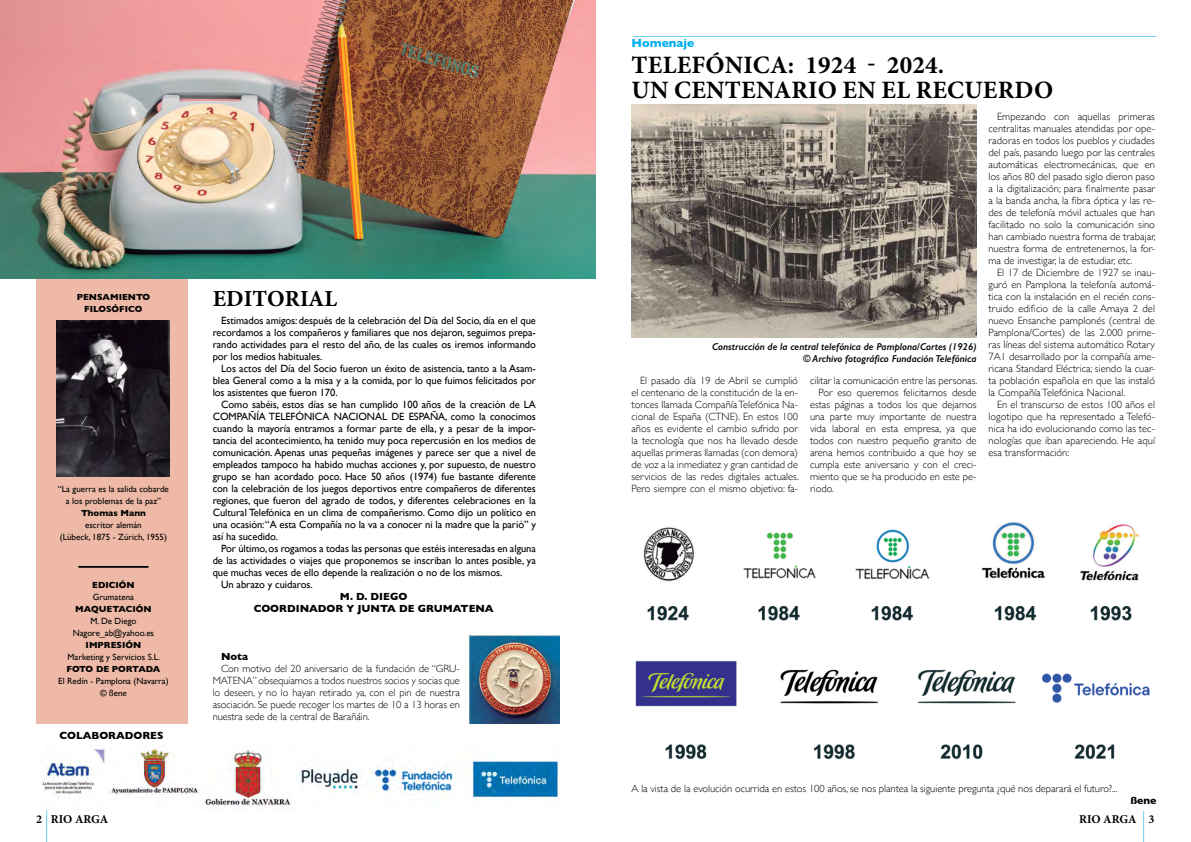
<style>
.page{position:relative;width:1191px;height:842px;background:#fff}
.page>*{position:absolute;margin:0;border:0;box-sizing:border-box;transform-origin:0 0}
.t1{font:700 25px/25px "Minion Pro";letter-spacing:.01em;color:#000}
.t2{font:700 23px "Minion Pro";letter-spacing:.005em;color:#000}
.t3{font:700 12px "Minion Pro";color:#000}
.t4{font:700 12px "Gill Sans";color:#00aeef}
.t5{font:300 10.5px/12px "Gill Sans";color:#000;text-align:justify}
.t6{font:10.5px/12px "Gill Sans";letter-spacing:-.005em;color:#000;text-align:justify}
.t7{font:700 10.5px/12px "Gill Sans";color:#000;text-align:center}
.t8{font:italic 600 10px/12px "Gill Sans";color:#000;text-align:right}
.t9{font:9px/12px "Gill Sans";color:#000;text-align:center}
.t10{font:700 9px/12px "Gill Sans";color:#000;text-align:center}
.t11{font:700 9px "Gill Sans";letter-spacing:-.02em;color:#000}
</style>
<div class="page">
<hr style="left:46px;top:810px;width:1px;height:32px;background:#6dcff6">
<hr style="left:1143px;top:811px;width:1px;height:31px;background:#6dcff6">
<div style="left:36px;top:278px;width:151px;height:445px;background:#eebaa7"></div>
<svg style="left:79px;top:567px;width:70px;height:1px"></svg>
<img style="left:57px;top:320px;width:112px;height:156px">
<hr style="left:633px;top:36px;width:522px;height:1px;background:#6dcff6">
<img style="left:631px;top:105px;width:345px;height:232px">
<img style="left:635px;top:521px;width:515px;height:239px">
<img style="left:469px;top:635px;width:90px;height:88px">
<img style="left:0;top:0;width:595px;height:278px">
<img style="left:41px;top:747px;width:517px;height:60px">
<p class="t10" style="left:77px;top:291px;width:75px">PENSAMIENTO<br>FILOSÓFICO</p>
<p class="t9" style="left:58px;top:483px;width:112px">“La guerra es la salida cobarde a los problemas de la paz”</p>
<p class="t10" style="left:81px;top:507px;width:66px">Thomas Mann</p>
<p class="t9" style="left:60px;top:519px;width:109px">escritor alemán<br>(Lübeck, 1875 - Zúrich, 1955)</p>
<p class="t10" style="left:92px;top:579px;width:44px">EDICIÓN</p>
<p class="t9" style="left:93px;top:591px;width:43px">Grumatena</p>
<p class="t10" style="left:75px;top:603px;width:78px">MAQUETACIÓN</p>
<p class="t9" style="left:73px;top:615px;width:83px">M. De Diego<br>Nagore_ab@yahoo.es</p>
<p class="t10" style="left:86px;top:639px;width:57px">IMPRESIÓN</p>
<p class="t9" style="left:68px;top:651px;width:94px">Marketing y Servicios S.L.</p>
<p class="t11" style="left:66px;top:662px;width:95px">FOTO DE PORTADA</p>
<p class="t9" style="left:58px;top:675px;width:112px">El Redín - Pamplona (Navarra) © ßene</p>
<p class="t7" style="left:60px;top:729px;width:105px">COLABORADORES</p>
<p class="t3" style="left:36px;top:811px;width:74px">2 RIO ARGA</p>
<h2 class="t2" style="left:213px;top:283px;width:126px">EDITORIAL</h2>
<p class="t6" style="left:213px;top:314px;width:325px;text-indent:9px">Estimados amigos: después de la celebración del Día del Socio, día en el que recordamos a los compañeros y familiares que nos dejaron, seguimos prepa&shy;rando actividades para el resto del año, de las cuales os iremos informando por los medios habituales.</p>
<p class="t6" style="left:213px;top:362px;width:325px;text-indent:9px">Los actos del Día del Socio fueron un éxito de asistencia, tanto a la Asam&shy;blea General como a la misa y a la comida, por lo que fuimos felicitados por los asistentes que fueron 170.</p>
<p class="t6" style="left:213px;top:398px;width:325px;text-indent:9px">Como sabéis, estos días se han cumplido 100 años de la creación de LA COMPAÑÍA TELEFÓNICA NACIONAL DE ESPAÑA, como la conocimos cuando la mayoría entramos a formar parte de ella, y a pesar de la impor&shy;tancia del acontecimiento, ha tenido muy poca repercusión en los medios de comunicación. Apenas unas pequeñas imágenes y parece ser que a nivel de empleados tampoco ha habido muchas acciones y, por supuesto, de nuestro grupo se han acordado poco. Hace 50 años (1974) fue bastante diferente con la celebración de los juegos deportivos entre compañeros de diferentes regiones, que fueron del agrado de todos, y diferentes celebraciones en la Cultural Telefónica en un clima de compañerismo. Como dijo un político en una ocasión: “A esta Compañía no la va a conocer ni la madre que la parió” y así ha sucedido.</p>
<p class="t6" style="left:221px;top:542px;width:316px">Por último, os rogamos a todas las personas que estéis interesadas en alguna</p>
<p class="t6" style="left:213px;top:554px;width:325px">de las actividades o viajes que proponemos se inscriban lo antes posible, ya</p>
<p class="t6" style="left:213px;top:566px;width:291px">que muchas veces de ello depende la realización o no de los mismos.</p>
<p class="t6" style="left:221px;top:578px;width:93px">Un abrazo y cuidaros.</p>
<p class="t7" style="left:254px;top:590px;width:241px">M. D. DIEGO<br>COORDINADOR Y JUNTA DE GRUMATENA</p>
<p class="t7" style="left:221px;top:650px;width:28px">Nota</p>
<p class="t5" style="left:213px;top:662px;width:249px;text-indent:9px">Con motivo del 20 aniversario de la fundación de “GRU-MATENA” obsequiamos a todos nuestros socios y socias que lo deseen, y no lo hayan retirado ya, con el pin de nuestra asociación. Se puede recoger los martes de 10 a 13 horas en nuestra sede de la central de Barañáin.</p>
<p class="t4" style="left:631px;top:33px;width:64px">Homenaje</p>
<h1 class="t1" style="left:631px;top:52px;width:423px">TELEFÓNICA: 1924 - 2024.<br>UN CENTENARIO EN EL RECUERDO</h1>
<p class="t8" style="left:712px;top:341px;width:266px">Construcción de la central telefónica de Pamplona/Cortes (1926) © Archivo fotográfico Fundación Telefónica</p>
<p class="t5" style="left:631px;top:374px;width:169px;text-indent:9px">El pasado día 19 de Abril se cumplió el centenario de la constitución de la en&shy;tonces llamada Compañía Telefónica Na&shy;cional de España (CTNE). En estos 100 años es evidente el cambio sufrido por la tecnología que nos ha llevado desde aquellas primeras llamadas (con demora) de voz a la inmediatez y gran cantidad de servicios de las redes digitales actuales.<br>Pero siempre con el mismo objetivo: fa-</p>
<p class="t5" style="left:810px;top:374px;width:169px">cilitar la comunicación entre las personas.</p>
<p class="t5" style="left:818px;top:386px;width:159px">Por eso queremos felicitarnos desde</p>
<p class="t5" style="left:810px;top:398px;width:168px">estas páginas a todos los que dejamos</p>
<p class="t5" style="left:810px;top:410px;width:168px">una parte muy importante de nuestra</p>
<p class="t5" style="left:810px;top:422px;width:168px">vida laboral en esta empresa, ya que</p>
<p class="t5" style="left:810px;top:434px;width:168px">todos con nuestro pequeño granito de</p>
<p class="t5" style="left:810px;top:446px;width:168px">arena hemos contribuido a que hoy se</p>
<p class="t5" style="left:810px;top:458px;width:168px">cumpla este aniversario y con el creci-</p>
<p class="t5" style="left:810px;top:470px;width:168px">miento que se ha producido en este pe-</p>
<p class="t5" style="left:810px;top:482px;width:26px">riodo.</p>
<p class="t5" style="left:988px;top:110px;width:169px;text-indent:9px">Empezando con aquellas primeras centralitas manuales atendidas por ope&shy;radoras en todos los pueblos y ciudades del país, pasando luego por las centrales automáticas electromecánicas, que en los años 80 del pasado siglo dieron paso a la digitalización; para finalmente pasar a la banda ancha, la fibra óptica y las re&shy;des de telefonía móvil actuales que han facilitado no solo la comunicación sino han cambiado nuestra forma de trabajar, nuestra forma de entretenernos, la for&shy;ma de investigar, la de estudiar, etc.</p>
<p class="t5" style="left:988px;top:266px;width:168px;text-indent:9px">El 17 de Diciembre de 1927 se inau&shy;guró en Pamplona la telefonía automá&shy;tica con la instalación en el recién cons&shy;truido edificio de la calle Amaya 2 del nuevo Ensanche pamplonés (central de Pamplona/Cortes) de las 2.000 prime&shy;ras líneas del sistema automático Rotary 7A1 desarrollado por la compañía ame&shy;ricana Standard Eléctrica; siendo la cuar&shy;ta población española en que las instaló la Compañía Telefónica Nacional.</p>
<p class="t5" style="left:988px;top:398px;width:168px;text-indent:9px">En el transcurso de estos 100 años el logotipo que ha representado a Telefó&shy;nica ha ido evolucionando como las tec&shy;nologías que iban apareciendo. He aquí esa transformación:</p>
<p class="t5" style="left:631px;top:782px;width:487px">A la vista de la evolución ocurrida en estos 100 años, se nos plantea la siguiente pregunta ¿qué nos deparará el futuro?...</p>
<p class="t7" style="left:1130px;top:794px;width:27px">ßene</p>
<p class="t3" style="left:1079px;top:811px;width:77px">RIO ARGA 3</p>
</div>
